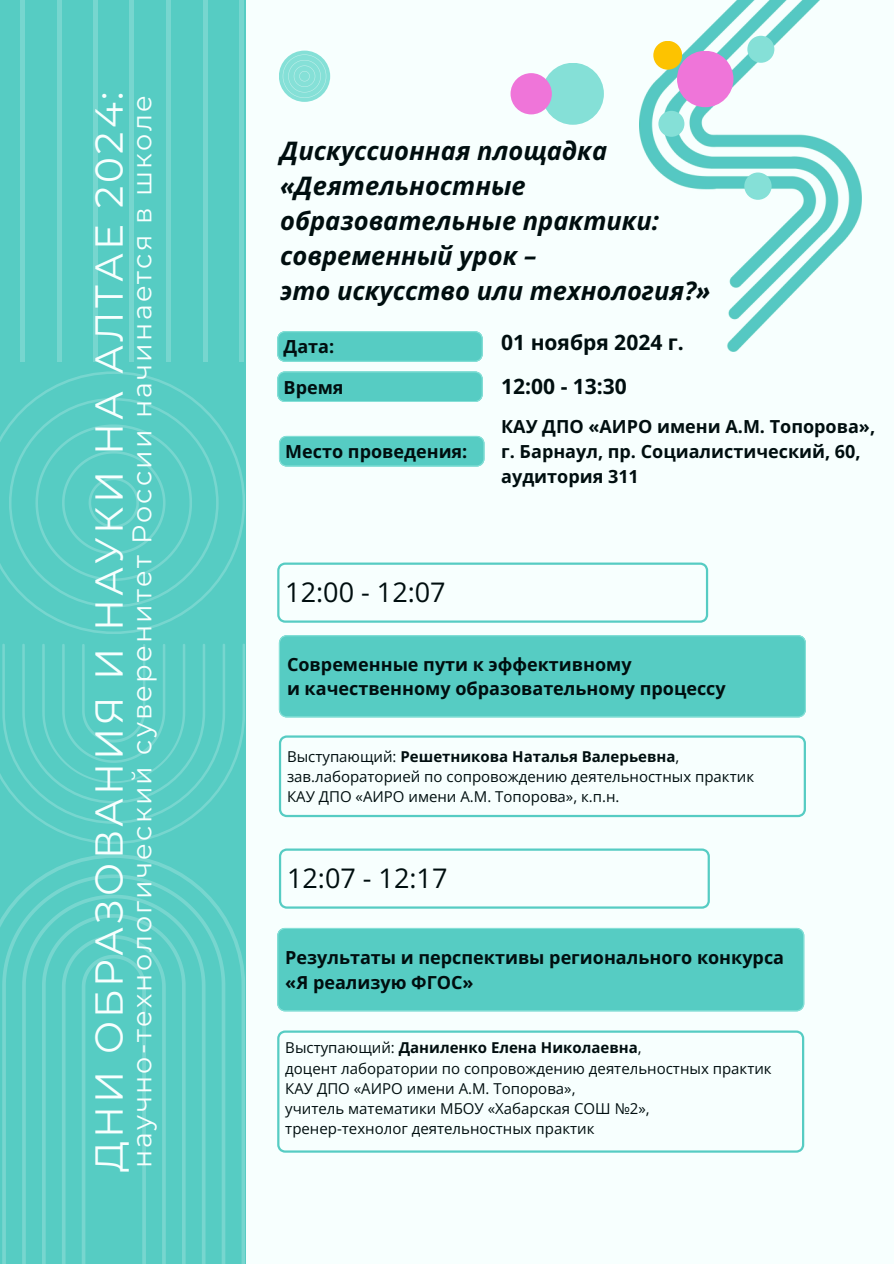
<style>
.page{position:relative;width:894px;height:1264px;background:#fff}
.page>*{position:absolute;margin:0;border:0;box-sizing:border-box;transform-origin:0 0}
.t1{font:39px "Montserrat";letter-spacing:.08em;color:#f7fffe}
.t2{font:27px "Montserrat";letter-spacing:.08em;color:#f7fffe}
.t3{font:27px "Open Sans";color:#000e0f}
.t4{font:italic 700 25.5px/34.8px "Open Sans";color:#000e0f}
.t5{font:700 21px "Open Sans";color:#000e0f}
.t6{font:700 18px/24.8px "Open Sans";color:#000e0f}
.t7{font:15px/20.2px "Open Sans";color:#000e0f}
.t8{font:700 15px "Open Sans";color:#000e0f}
.s1{font-weight:700}
.s2{font-weight:400}
</style>
<div class="page">
<div style="left:0;top:0;width:893px;height:1263px;background:#f7fffe"></div>
<div style="left:0;top:0;width:245px;height:1263px;background:#56ccc3"></div>
<svg style="left:0;top:854px;width:245px;height:409px"></svg>
<svg style="left:0;top:371px;width:245px;height:262px"></svg>
<svg style="left:0;top:644px;width:245px;height:200px"></svg>
<div style="left:20px;top:0;width:5px;height:362px;background:#77d6cf"></div>
<hr style="left:57px;top:0;width:4px;height:362px;background:#77d6cf">
<div style="left:93px;top:0;width:5px;height:362px;background:#77d6cf"></div>
<hr style="left:130px;top:0;width:4px;height:362px;background:#77d6cf">
<hr style="left:166px;top:0;width:4px;height:362px;background:#77d6cf">
<hr style="left:203px;top:0;width:4px;height:362px;background:#77d6cf">
<div style="left:239px;top:0;width:5px;height:362px;background:#77d6cf"></div>
<svg style="left:279px;top:50px;width:52px;height:52px"></svg>
<svg style="left:277px;top:371px;width:205px;height:31px"></svg>
<svg style="left:277px;top:331px;width:205px;height:31px"></svg>
<svg style="left:277px;top:1030px;width:526px;height:122px"></svg>
<div style="left:277px;top:927px;width:527px;height:84px;background:#56ccc3"></div>
<div style="left:541px;top:63px;width:62px;height:62px;background:#85e0d7;border-radius:50%"></div>
<div style="left:510px;top:73px;width:41px;height:41px;background:#ef75d9;border-radius:50%"></div>
<img style="left:639px;top:0;width:222px;height:352px">
<div style="left:744px;top:172px;width:27px;height:28px;background:#85e0d7;border-radius:50%"></div>
<div style="left:747px;top:36px;width:27px;height:27px;background:#85e0d7;border-radius:50%"></div>
<div style="left:658px;top:111px;width:26px;height:26px;background:#85e0d7;border-radius:50%"></div>
<div style="left:676px;top:51px;width:57px;height:56px;background:#ef75d9;border-radius:50%"></div>
<div style="left:653px;top:41px;width:29px;height:29px;background:#fdc300;border-radius:50%"></div>
<div style="left:279px;top:635px;width:526px;height:82px;background:#56ccc3"></div>
<svg style="left:279px;top:735px;width:526px;height:82px"></svg>
<svg style="left:277px;top:562px;width:431px;height:60px"></svg>
<svg style="left:279px;top:848px;width:430px;height:60px"></svg>
<svg style="left:279px;top:436px;width:205px;height:30px"></svg>
<p class="t1" style="left:85px;top:1172px;width:1082px;rotate:-90deg">ДНИ ОБРАЗОВАНИЯ И НАУКИ НА АЛТАЕ 2024:</p>
<p class="t2" style="left:125px;top:1167px;width:1073px;rotate:-90deg">научно-технологический суверенитет России начинается в школе</p>
<p class="t4" style="left:280px;top:133px;width:431px">Дискуссионная площадка «Деятельностные образовательные практики: современный урок –<br>это искусство или технология?»</p>
<h3 class="t6" style="left:283px;top:334px;width:52px">Дата:</h3>
<h1 class="t6" style="left:283px;top:374px;width:61px">Время</h1>
<p class="t6" style="left:285px;top:438px;width:183px">Место проведения:</p>
<p class="t5" style="left:501px;top:328px;width:184px">01 ноября 2024 г.</p>
<h3 class="t5" style="left:501px;top:371px;width:127px">12:00 - 13:30</h3>
<p class="t6" style="left:501px;top:414px;width:375px">КАУ ДПО «АИРО имени А.М. Топорова»,</p>
<h3 class="t6" style="left:501px;top:438px;width:361px">г. Барнаул, пр. Социалистический, 60, аудитория 311</h3>
<h5 class="t3" style="left:285px;top:573px;width:162px">12:00 - 12:07</h5>
<p class="t6" style="left:287px;top:651px;width:440px">Современные пути к эффективному<br>и качественному образовательному процессу</p>
<p class="t7" style="left:287px;top:745px;width:468px">Выступающий: <span class="s1">Решетникова Наталья Валерьевна</span>, зав.лабораторией по сопровождению деятельностных практик</p>
<p class="t7" style="left:287px;top:786px;width:334px">КАУ ДПО «АИРО имени А.М. Топорова», к.п.н.</p>
<h5 class="t3" style="left:287px;top:859px;width:162px">12:07 - 12:17</h5>
<p class="t6" style="left:285px;top:944px;width:500px">Результаты и перспективы регионального конкурса «Я реализую ФГОС»</p>
<p class="t8" style="left:285px;top:1037px;width:358px"><span class="s2">Выступающий:</span> Даниленко Елена Николаевна<span class="s2">,</span></p>
<p class="t7" style="left:285px;top:1057px;width:488px">доцент лаборатории по сопровождению деятельностных практик<br>КАУ ДПО «АИРО имени А.М. Топорова»,</p>
<p class="t7" style="left:285px;top:1098px;width:366px">учитель математики МБОУ «Хабарская СОШ №2»,</p>
<p class="t7" style="left:285px;top:1118px;width:310px">тренер-технолог деятельностных практик</p>
</div>
